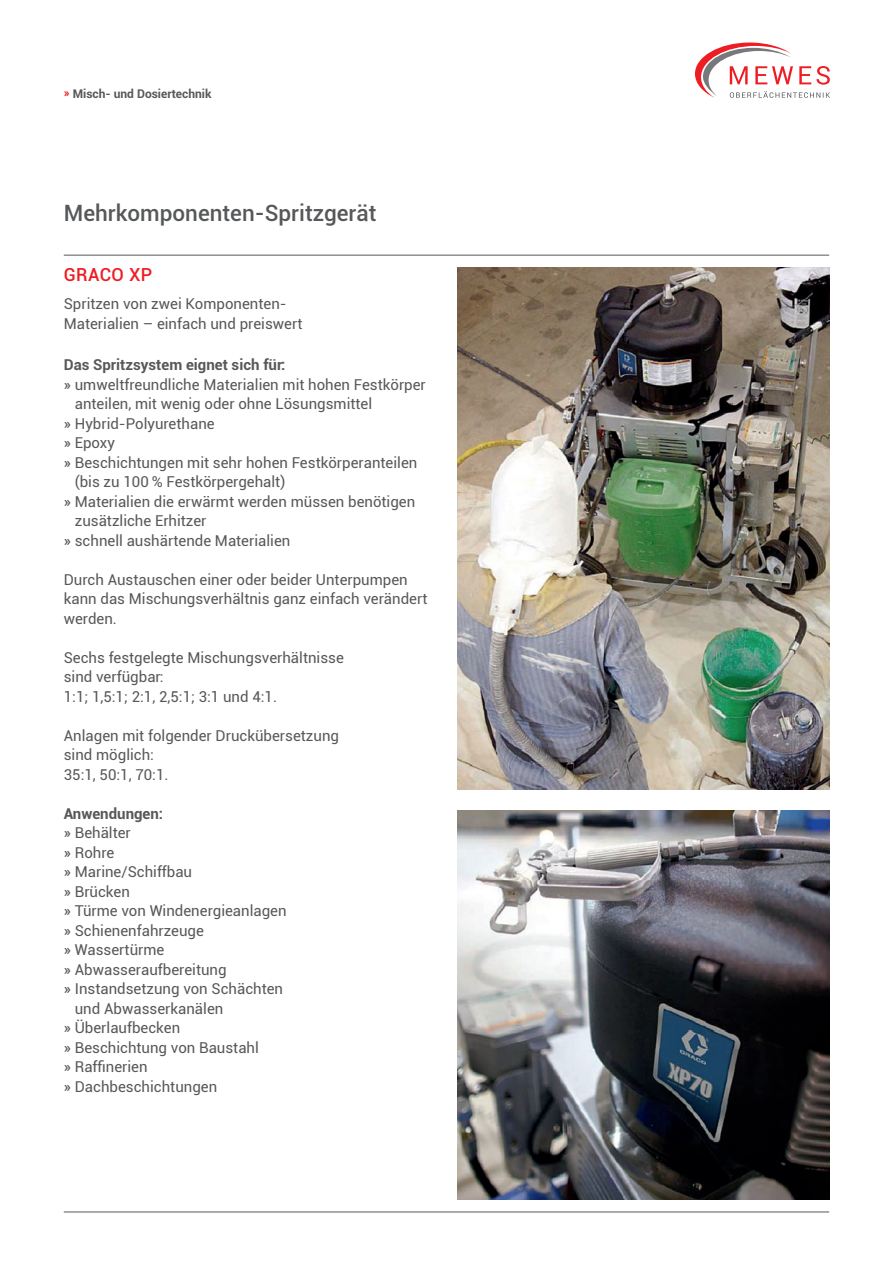
<style>
.page{position:relative;width:893px;height:1263px;background:#fff}
.page>*{position:absolute;margin:0;border:0;box-sizing:border-box;transform-origin:0 0}
.t1{font:500 22.5px "Roboto";color:#57585a}
.t2{font:500 18px "Roboto";letter-spacing:.02em;color:#ee1d23}
.t3{font:15px/19.5px "Roboto";color:#57585a}
.t4{font:700 15px "Roboto";color:#57585a}
.t5{font:700 12px "Roboto";color:#57585a}
.s1{color:#ee1d23}
.s2{font-weight:500}
</style>
<div class="page">
<svg style="left:695px;top:43px;width:135px;height:55px"></svg>
<hr style="left:64px;top:255px;width:765px;height:1px;background:#57585a">
<hr style="left:64px;top:1212px;width:765px;height:1px;background:#57585a">
<img style="left:457px;top:268px;width:372px;height:521px">
<img style="left:457px;top:811px;width:372px;height:388px">
<p class="t5" style="left:64px;top:85px;width:149px"><span class="s1">»</span> Misch- und Dosiertechnik</p>
<h1 class="t1" style="left:64px;top:197px;width:314px">Mehrkomponenten-Spritzgerät</h1>
<p class="t2" style="left:64px;top:262px;width:90px">GRACO XP</p>
<p class="t3" style="left:64px;top:294px;width:240px">Spritzen von zwei Komponenten-<br>Materialien – einfach und preiswert</p>
<p class="t4" style="left:64px;top:354px;width:223px">Das Spritzsystem eignet sich für:</p>
<p class="t3" style="left:64px;top:374px;width:364px"><span class="s2">»</span> umweltfreundliche Materialien mit hohen Festkörper</p>
<p class="t3" style="left:75px;top:393px;width:299px">anteilen, mit wenig oder ohne Lösungsmittel</p>
<p class="t3" style="left:64px;top:413px;width:152px"><span class="s2">»</span> Hybrid-Polyurethane</p>
<p class="t3" style="left:64px;top:432px;width:53px"><span class="s2">»</span> Epoxy</p>
<p class="t3" style="left:64px;top:452px;width:355px"><span class="s2">»</span> Beschichtungen mit sehr hohen Festkörperanteilen</p>
<p class="t3" style="left:75px;top:471px;width:212px">(bis zu 100 % Festkörpergehalt)</p>
<p class="t3" style="left:64px;top:491px;width:353px"><span class="s2">»</span> Materialien die erwärmt werden müssen benötigen</p>
<p class="t3" style="left:75px;top:510px;width:133px">zusätzliche Erhitzer</p>
<p class="t3" style="left:64px;top:530px;width:228px"><span class="s2">»</span> schnell aushärtende Materialien</p>
<p class="t3" style="left:64px;top:569px;width:365px">Durch Austauschen einer oder beider Unterpumpen kann das Mischungsverhältnis ganz einfach verändert werden.</p>
<p class="t3" style="left:64px;top:647px;width:282px">Sechs festgelegte Mischungsverhältnisse sind verfügbar:<br>1:1; 1,5:1; 2:1, 2,5:1; 3:1 und 4:1.</p>
<p class="t3" style="left:64px;top:725px;width:277px">Anlagen mit folgender Druckübersetzung sind möglich:<br>35:1, 50:1, 70:1.</p>
<p class="t4" style="left:64px;top:803px;width:101px">Anwendungen:</p>
<p class="t3" style="left:64px;top:822px;width:69px"><span class="s2">»</span> Behälter</p>
<p class="t3" style="left:64px;top:842px;width:52px"><span class="s2">»</span> Rohre</p>
<p class="t3" style="left:64px;top:861px;width:130px"><span class="s2">»</span> Marine/Schiffbau</p>
<p class="t3" style="left:64px;top:881px;width:68px"><span class="s2">»</span> Brücken</p>
<p class="t3" style="left:64px;top:900px;width:224px"><span class="s2">»</span> Türme von Windenergieanlagen</p>
<p class="t3" style="left:64px;top:920px;width:142px"><span class="s2">»</span> Schienenfahrzeuge</p>
<p class="t3" style="left:64px;top:939px;width:102px"><span class="s2">»</span> Wassertürme</p>
<p class="t3" style="left:64px;top:959px;width:164px"><span class="s2">»</span> Abwasseraufbereitung</p>
<p class="t3" style="left:64px;top:978px;width:221px"><span class="s2">»</span> Instandsetzung von Schächten</p>
<p class="t3" style="left:75px;top:998px;width:150px">und Abwasserkanälen</p>
<p class="t3" style="left:64px;top:1017px;width:118px"><span class="s2">»</span> Überlaufbecken</p>
<p class="t3" style="left:64px;top:1037px;width:197px"><span class="s2">»</span> Beschichtung von Baustahl</p>
<p class="t3" style="left:64px;top:1056px;width:85px"><span class="s2">»</span> Raffinerien</p>
<p class="t3" style="left:64px;top:1076px;width:155px"><span class="s2">»</span> Dachbeschichtungen</p>
</div>
